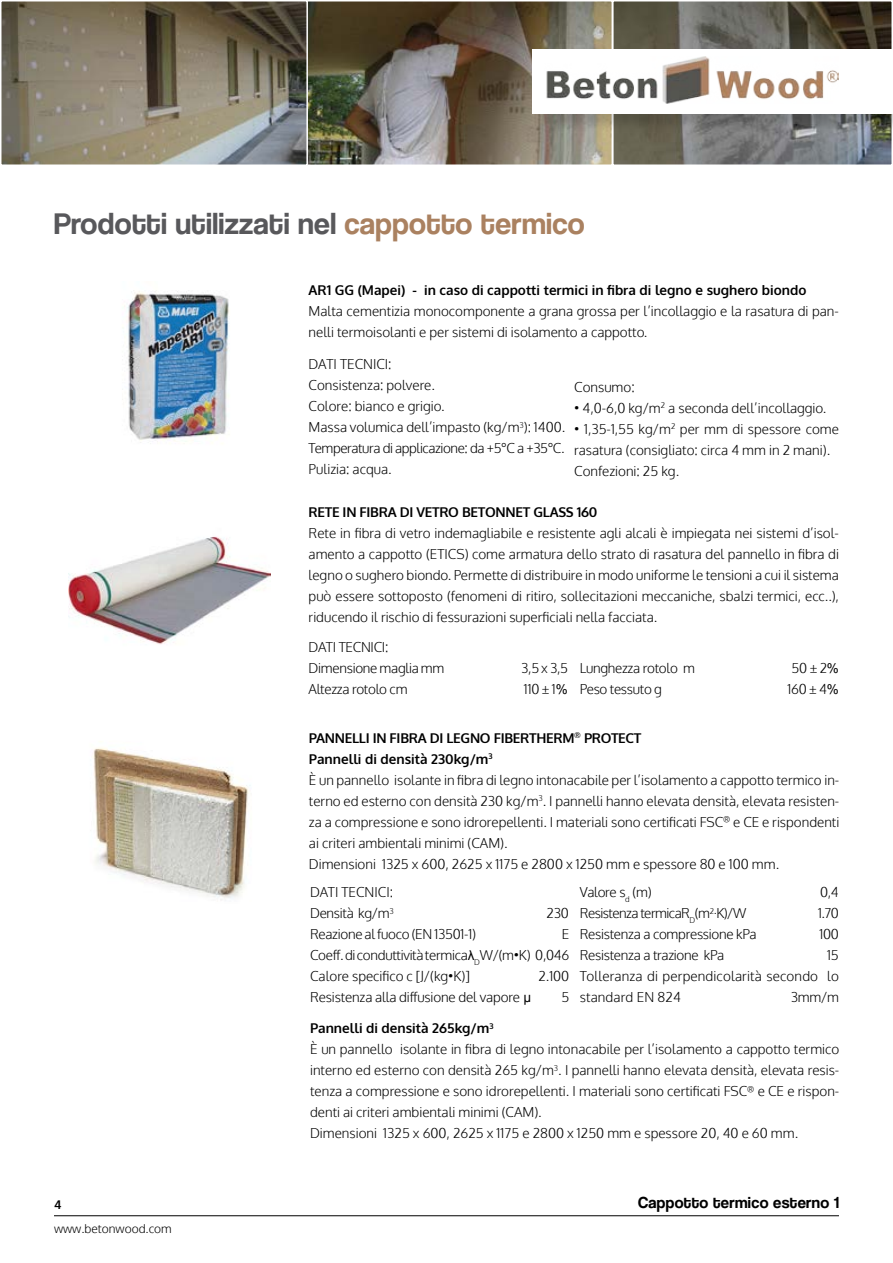
<style>
.page{position:relative;width:893px;height:1263px;background:#fff}
.page>*{position:absolute;margin:0;border:0;box-sizing:border-box;transform-origin:0 0}
.t1{font:31.5px "Coolvetica Rg";letter-spacing:.01em;color:#58585b}
.t2{font:16.5px "Coolvetica Rg";letter-spacing:.02em;color:#000}
.t3{font:300 13.5px/21px "Oxygen";color:#000}
.t4{font:300 13.5px/21px "Oxygen";letter-spacing:-.02em;color:#000}
.t5{font:700 13.5px "Oxygen";color:#000}
.t6{font:700 13.5px "Oxygen";letter-spacing:-.02em;color:#000}
.t7{font:300 13.5px "Oxygen";letter-spacing:-.04em;color:#000}
.t8{font:300 12px "Oxygen";color:#000}
.t9{font:700 12px "Oxygen";color:#000}
.s1{color:#aa8160}
.s2{font-family:"Arial";font-weight:400}
.s3{font-weight:700}
</style>
<div class="page">
<hr style="left:54px;top:1215px;width:785px;height:1px;background:#000">
<img style="left:3px;top:3px;width:887px;height:160px">
<div style="left:612px;top:0;width:281px;height:166px;border:2px solid #fff"></div>
<div style="left:305px;top:0;width:308px;height:166px;border:2px solid #fff"></div>
<div style="left:0;top:0;width:308px;height:166px;border:2px solid #fff"></div>
<div style="left:535px;top:52px;width:358px;height:81px;background:#000;opacity:.15"></div>
<div style="left:533px;top:49px;width:360px;height:64px;background:#fff"></div>
<img style="left:546px;top:57px;width:293px;height:46px">
<img style="left:69px;top:536px;width:201px;height:109px">
<img style="left:122px;top:290px;width:107px;height:153px">
<svg style="left:93px;top:747px;width:158px;height:153px"></svg>
<h1 class="t1" style="left:54px;top:205px;width:532px">Prodotti utilizzati nel <span class="s1">cappotto termico</span></h1>
<p class="t5" style="left:309px;top:281px;width:499px">AR1 GG (Mapei) - in caso di cappotti termici in fibra di legno e sughero biondo</p>
<p class="t3" style="left:309px;top:301px;width:532px">Malta cementizia monocomponente a grana grossa per l’incollaggio e la rasatura di pan&shy;nelli termoisolanti e per sistemi di isolamento a cappotto.</p>
<p class="t3" style="left:309px;top:354px;width:258px">DATI TECNICI:<br>Consistenza: polvere.<br>Colore: bianco e grigio.<br>Massa volumica dell’impasto (kg/m<sup>3</sup>): 1400.<br>Temperatura di applicazione: da +5°C a +35°C.<br>Pulizia: acqua.</p>
<p class="t3" style="left:574px;top:377px;width:62px">Consumo:</p>
<p class="t3" style="left:574px;top:398px;width:253px">• 4,0-6,0 kg/m<sup>2</sup> a seconda dell’incollaggio.</p>
<p class="t3" style="left:574px;top:419px;width:266px">• 1,35-1,55 kg/m<sup>2</sup> per mm di spessore come rasatura (consigliato: circa 4 mm in 2 mani).<br>Confezioni: 25 kg.</p>
<p class="t6" style="left:309px;top:504px;width:159px">RETE IN FIBRA DI VETRO betonnetg</p>
<p class="t5" style="left:543px;top:504px;width:56px">lass 160</p>
<p class="t3" style="left:309px;top:523px;width:532px;text-align:justify">Rete in fibra di vetro indemagliabile e resistente agli alcali è impiegata nei sistemi d’isol&shy;amento a cappotto (ETICS) come armatura dello strato di rasatura del pannello in fibra di legno o sughero biondo. Permette di distribuire in modo uniforme le tensioni a cui il sistema può essere sottoposto (fenomeni di ritiro, sollecitazioni meccaniche, sbalzi termici, ecc..), riducendo il rischio di fessurazioni superficiali nella facciata.</p>
<p class="t4" style="left:309px;top:637px;width:137px">DATI TECNICI:<br>Dimensione maglia mm</p>
<p class="t4" style="left:580px;top:658px;width:117px">Lunghezza rotolo m</p>
<p class="t3" style="left:792px;top:658px;width:49px">50 ± 2<span class="s2">%</span></p>
<p class="t4" style="left:580px;top:679px;width:84px">Peso tessuto g</p>
<p class="t3" style="left:787px;top:679px;width:53px">160 ± 4<span class="s2">%</span></p>
<p class="t3" style="left:521px;top:658px;width:48px">3,5 x 3,5</p>
<p class="t4" style="left:309px;top:679px;width:100px">Altezza rotolo cm</p>
<p class="t3" style="left:524px;top:679px;width:45px">110 ± 1<span class="s2">%</span></p>
<p class="t9" style="left:54px;top:1197px;width:9px">4</p>
<p class="t8" style="left:54px;top:1221px;width:119px">www.betonwood.com</p>
<p class="t3" style="left:309px;top:728px;width:532px"><span class="s3">PANNELLI IN FIBRA DI LEGNO FIBERTHERM</span><sup>®</sup> <span class="s3">PROTECT<br>Pannelli di densità 230kg/m</span><sup>3<br></sup>È un pannello isolante in fibra di legno intonacabile per l’isolamento a cappotto termico in&shy;terno ed esterno con densità 230 kg/m<sup>3</sup>. I pannelli hanno elevata densità, elevata resisten&shy;za a compressione e sono idrorepellenti. I materiali sono certificati FSC<sup>®</sup> e CE e rispondenti ai criteri ambientali minimi (CAM).<br>Dimensioni 1325 x 600, 2625 x 1175 e 2800 x 1250 mm e spessore 80 e 100 mm.</p>
<p class="t3" style="left:310px;top:882px;width:85px">DATI TECNICI:<br>Densità kg/m<sup>3</sup></p>
<p class="t3" style="left:580px;top:882px;width:73px">Valore s<sub>d</sub> (m)</p>
<p class="t3" style="left:820px;top:882px;width:20px">0,4</p>
<p class="t7" style="left:580px;top:905px;width:168px">Resistenza termicaR<sub>D</sub>(m<sup>2</sup>·K)/W</p>
<p class="t3" style="left:818px;top:903px;width:22px">1.70</p>
<p class="t4" style="left:580px;top:924px;width:178px">Resistenza a compressione kPa</p>
<p class="t3" style="left:819px;top:924px;width:21px">100</p>
<p class="t4" style="left:580px;top:945px;width:146px">Resistenza a trazione kPa</p>
<p class="t3" style="left:547px;top:903px;width:24px">230</p>
<p class="t4" style="left:310px;top:924px;width:167px">Reazione al fuoco (EN 13501-1)</p>
<p class="t3" style="left:310px;top:924px;width:261px;text-align:justify;text-indent:252px">E Coeff. di conduttività termica<span class="s2">λ</span><sub>D</sub>W/(m•K) 0,046<br>Calore specifico c [J/(kg•K)]</p>
<p class="t3" style="left:580px;top:945px;width:261px;text-align:justify;text-indent:247px">15<br>Tolleranza di perpendicolarità secondo lo standard EN 824</p>
<p class="t3" style="left:538px;top:966px;width:32px">2.100</p>
<p class="t3" style="left:310px;top:987px;width:223px">Resistenza alla diffusione del vapore <span class="s2">μ</span></p>
<p class="t3" style="left:561px;top:987px;width:9px">5</p>
<p class="t3" style="left:791px;top:987px;width:50px">3mm/m</p>
<p class="t3" style="left:310px;top:1018px;width:531px"><span class="s3">Pannelli di densità 265kg/m</span><sup>3<br></sup>È un pannello isolante in fibra di legno intonacabile per l’isolamento a cappotto termico interno ed esterno con densità 265 kg/m<sup>3</sup>. I pannelli hanno elevata densità, elevata resis&shy;tenza a compressione e sono idrorepellenti. I materiali sono certificati FSC<sup>®</sup> e CE e rispon&shy;denti ai criteri ambientali minimi (CAM).<br>Dimensioni 1325 x 600, 2625 x 1175 e 2800 x 1250 mm e spessore 20, 40 e 60 mm.</p>
<p class="t2" style="left:638px;top:1193px;width:202px">Cappotto termico esterno 1</p>
</div>
